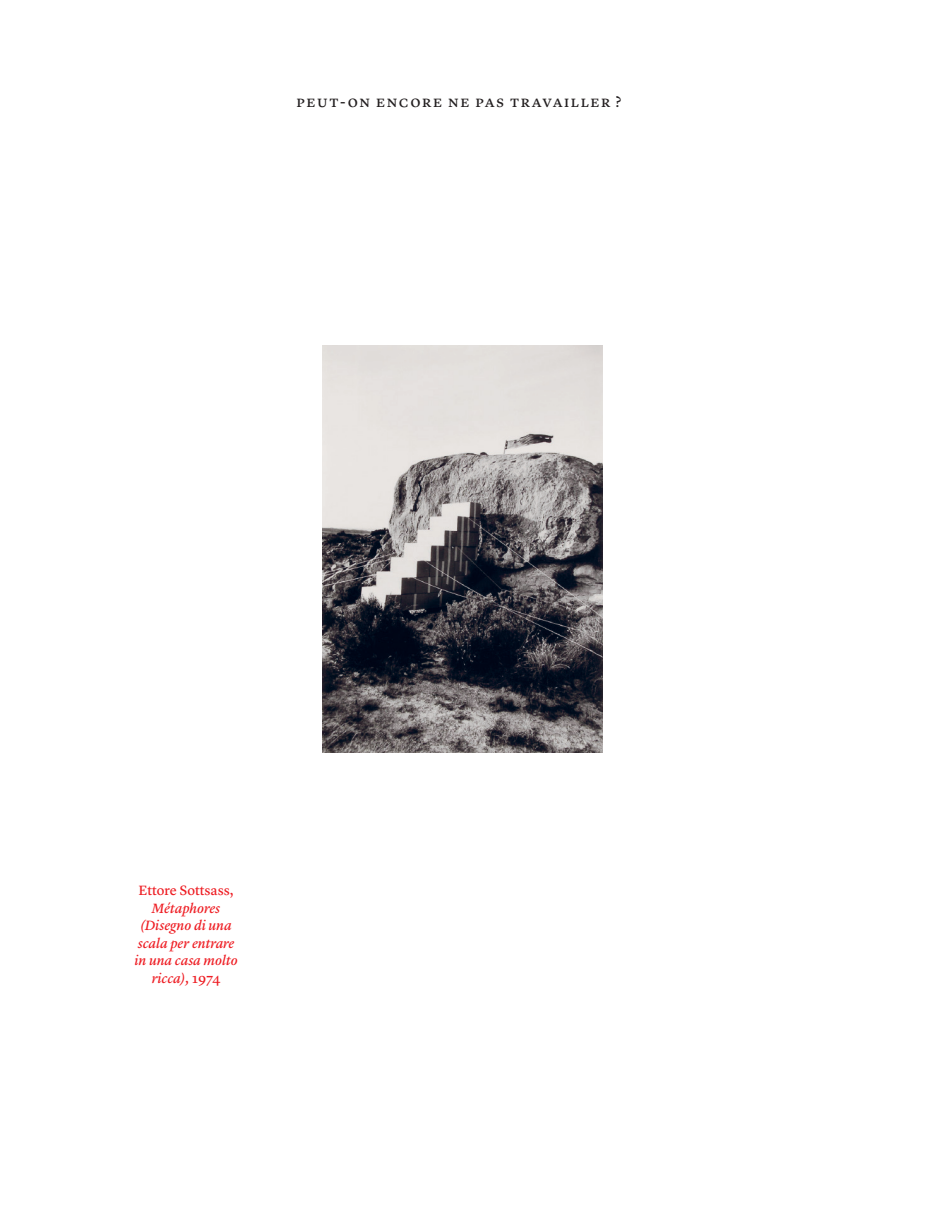
<style>
.page{position:relative;width:933px;height:1211px;background:#fff}
.page>*{position:absolute;margin:0;border:0;box-sizing:border-box;transform-origin:0 0}
.t1{font:15.75px "Lyon Text Regular No.2";letter-spacing:.1em;color:#231f20}
.t2{font:italic 14px/17.5px "Lyon Text Regular No.2";letter-spacing:-.005em;color:#ee1d23;text-align:center}
.t3{font:14px "Lyon Text Regular No.2";color:#ee1d23}
.s1{font-style:normal}
</style>
<div class="page">
<img style="left:322px;top:345px;width:281px;height:408px">
<p class="t1" style="left:296px;top:89px;width:326px">peut-on encore ne pas travailler ?</p>
<p class="t3" style="left:139px;top:879px;width:96px">Ettore Sottsass,</p>
<p class="t2" style="left:134px;top:898px;width:105px">Métaphores (Disegno di una scala per entrare in una casa molto ricca), <span class="s1">1974</span></p>
</div>
